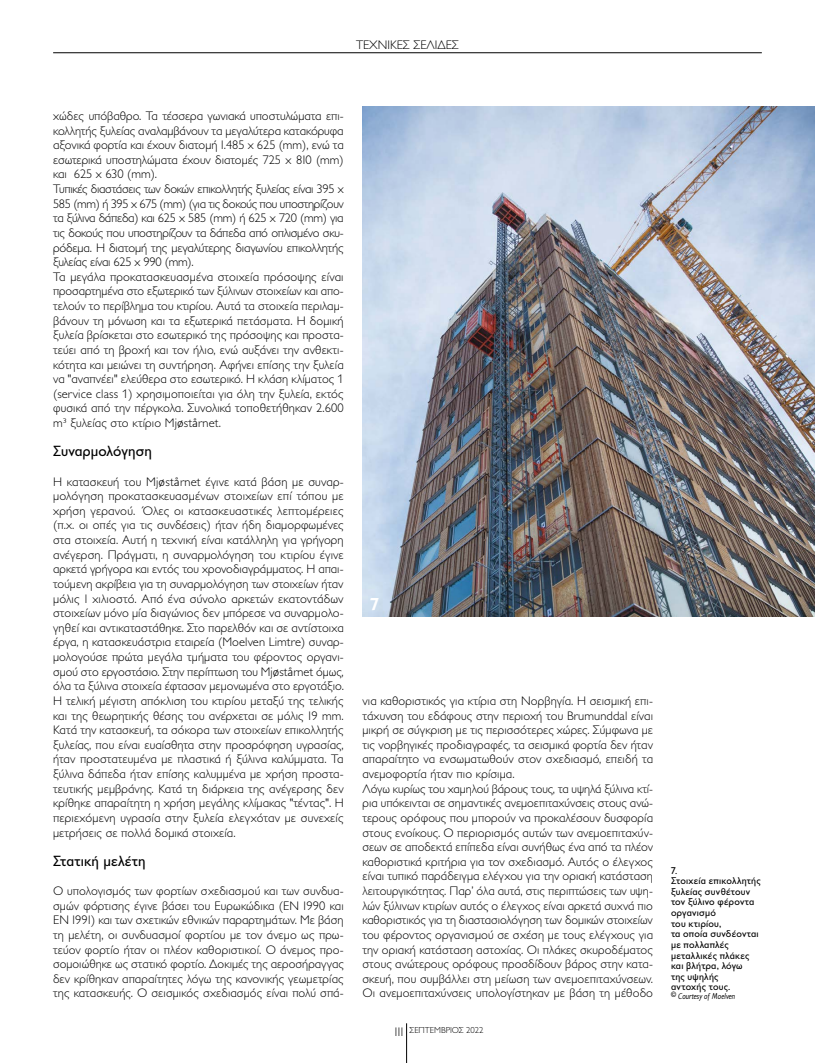
<style>
.page{position:relative;width:815px;height:1063px;background:#fff}
.page>*{position:absolute;margin:0;border:0;box-sizing:border-box;transform-origin:0 0}
.t1{font:600 17.5px "Kabel ITC Hel";color:#fff}
.t2{font:15px "Gill Sans Hel";letter-spacing:.01em;color:#000}
.t3{font:300 12.5px/14.6px "Gill Sans Hel";letter-spacing:.005em;color:#000}
.t4{font:10px/10.6px "Gill Sans Hel";letter-spacing:.025em;color:#000}
.t5{font:300 8.75px "Gill Sans Hel";color:#000}
.t6{font:8.75px "Gill Sans Hel Sem Con Regular It";color:#000}
.s1{font-family:"Calibri"}
.s2{font-size:12.5px}
</style>
<div class="page">
<hr style="left:406px;top:1023px;width:1px;height:40px;background:#000">
<hr style="left:53px;top:53px;width:709px;height:1px;background:#000">
<img style="left:362px;top:107px;width:453px;height:510px">
<p class="t3" style="left:356px;top:37px;width:104px">ΤΕΧΝΙΚΕΣ ΣΕΛΙΔΕΣ</p>
<p class="t3" style="left:53px;top:108px;width:292px">χώδες υπόβαθρο. Τα τέσσερα γωνιακά υποστυλώματα επι&shy;κολλητής ξυλείας αναλαμβάνουν τα μεγαλύτερα κατακόρυφα αξονικά φορτία και έχουν διατομή 1.485 χ 625 (mm), ενώ τα εσωτερικά υποστηλώματα έχουν διατομές 725 χ 810 (mm) και 625 χ 630 (mm).<br>Τυπικές διαστάσεις των δοκών επικολλητής ξυλείας είναι 395 χ 585 (mm) ή 395 χ 675 (mm) (για τις δοκούς που υποστηρίζουν τα ξύλινα δάπεδα) και 625 χ 585 (mm) ή 625 χ 720 (mm) για τις δοκούς που υποστηρίζουν τα δάπεδα από οπλισμένο σκυ&shy;ρόδεμα. Η διατομή της μεγαλύτερης διαγωνίου επικολλητής ξυλείας είναι 625 χ 990 (mm).<br>Τα μεγάλα προκατασκευασμένα στοιχεία πρόσοψης είναι προσαρτημένα στο εξωτερικό των ξύλινων στοιχείων και απο&shy;τελούν το περίβλημα του κτιρίου. Αυτά τα στοιχεία περιλαμ&shy;βάνουν τη μόνωση και τα εξωτερικά πετάσματα. Η δομική ξυλεία βρίσκεται στο εσωτερικό της πρόσοψης και προστα&shy;τεύει από τη βροχή και τον ήλιο, ενώ αυξάνει την ανθεκτι&shy;κότητα και μειώνει τη συντήρηση. Αφήνει επίσης την ξυλεία να "αναπνέει" ελεύθερα στο εσωτερικό. Η κλάση κλίματος 1 (service class 1) χρησιμοποιείται για όλη την ξυλεία, εκτός φυσικά από την πέργκολα. Συνολικά τοποθετήθηκαν 2.600 m³ ξυλείας στο κτίριο Mj<span class="s1">ø</span>st<span class="s1">å</span>rnet.</p>
<p class="t2" style="left:53px;top:443px;width:100px">Συναρμολόγηση</p>
<p class="t3" style="left:53px;top:474px;width:292px;text-align:justify">Η κατασκευή του Mj<span class="s1">ø</span>st<span class="s1">å</span>rnet έγινε κατά βάση με συναρ&shy;μολόγηση προκατασκευασμένων στοιχείων επί τόπου με χρήση γερανού. Όλες οι κατασκευαστικές λεπτομέρειες (π.χ. οι οπές για τις συνδέσεις) ήταν ήδη διαμορφωμένες στα στοιχεία. Αυτή η τεχνική είναι κατάλληλη για γρήγορη ανέγερση. Πράγματι, η συναρμολόγηση του κτιρίου έγινε αρκετά γρήγορα και εντός του χρονοδιαγράμματος. Η απαι&shy;τούμενη ακρίβεια για τη συναρμολόγηση των στοιχείων ήταν μόλις 1 χιλιοστό. Από ένα σύνολο αρκετών εκατοντάδων στοιχείων μόνο μία διαγώνιος δεν μπόρεσε να συναρμολο&shy;γηθεί και αντικαταστάθηκε. Στο παρελθόν και σε αντίστοιχα έργα, η κατασκευάστρια εταιρεία (Moelven Limtre) συναρ&shy;μολογούσε πρώτα μεγάλα τμήματα του φέροντος οργανι&shy;σμού στο εργοστάσιο. Στην περίπτωση του Mj<span class="s1">ø</span>st<span class="s1">å</span>rnet όμως, όλα τα ξύλινα στοιχεία έφτασαν μεμονωμένα στο εργοτάξιο.<br>Η τελική μέγιστη απόκλιση του κτιρίου μεταξύ της τελικής και της θεωρητικής θέσης του ανέρχεται σε μόλις 19 mm.<br>Κατά την κατασκευή, τα σόκορα των στοιχείων επικολλητής ξυλείας, που είναι ευαίσθητα στην προσρόφηση υγρασίας, ήταν προστατευμένα με πλαστικά ή ξύλινα καλύμματα. Τα ξύλινα δάπεδα ήταν επίσης καλυμμένα με χρήση προστα&shy;τευτικής μεμβράνης. Κατά τη διάρκεια της ανέγερσης δεν κρίθηκε απαραίτητη η χρήση μεγάλης κλίμακας "τέντας". Η περιεχόμενη υγρασία στην ξυλεία ελεγχόταν με συνεχείς μετρήσεις σε πολλά δομικά στοιχεία.</p>
<p class="t2" style="left:53px;top:853px;width:94px">Στατική μελέτη</p>
<p class="t3" style="left:53px;top:884px;width:292px;text-align:justify">Ο υπολογισμός των φορτίων σχεδιασμού και των συνδυα&shy;σμών φόρτισης έγινε βάσει του Ευρωκώδικα (ΕΝ 1990 και ΕΝ 1991) και των σχετικών εθνικών παραρτημάτων. Με βάση τη μελέτη, οι συνδυασμοί φορτίου με τον άνεμο ως πρω&shy;τεύον φορτίο ήταν οι πλέον καθοριστικοί. Ο άνεμος προ&shy;σομοιώθηκε ως στατικό φορτίο. Δοκιμές της αεροσήραγγας δεν κρίθηκαν απαραίτητες λόγω της κανονικής γεωμετρίας της κατασκευής. Ο σεισμικός σχεδιασμός είναι πολύ σπά-</p>
<h1 class="t1" style="left:370px;top:594px;width:11px">7</h1>
<p class="t3" style="left:362px;top:693px;width:292px">νια καθοριστικός για κτίρια στη Νορβηγία. Η σεισμική επι&shy;τάχυνση του εδάφους στην περιοχή του Brumunddal είναι μικρή σε σύγκριση με τις περισσότερες χώρες. Σύμφωνα με τις νορβηγικές προδιαγραφές, τα σεισμικά φορτία δεν ήταν απαραίτητο να ενσωματωθούν στον σχεδιασμό, επειδή τα ανεμοφορτία ήταν πιο κρίσιμα.<br>Λόγω κυρίως του χαμηλού βάρους τους, τα υψηλά ξύλινα κτί&shy;ρια υπόκεινται σε σημαντικές ανεμοεπιταχύνσεις στους ανώ&shy;τερους ορόφους που μπορούν να προκαλέσουν δυσφορία στους ενοίκους. Ο περιορισμός αυτών των ανεμοεπιταχύν&shy;σεων σε αποδεκτά επίπεδα είναι συνήθως ένα από τα πλέον καθοριστικά κριτήρια για τον σχεδιασμό. Αυτός ο έλεγχος είναι τυπικό παράδειγμα ελέγχου για την οριακή κατάσταση λειτουργικότητας. Παρ’ όλα αυτά, στις περιπτώσεις των υψη&shy;λών ξύλινων κτιρίων αυτός ο έλεγχος είναι αρκετά συχνά πιο καθοριστικός για τη διαστασιολόγηση των δομικών στοιχείων του φέροντος οργανισμού σε σχέση με τους ελέγχους για την οριακή κατάσταση αστοχίας. Οι πλάκες σκυροδέματος στους ανώτερους ορόφους προσδίδουν βάρος στην κατα&shy;σκευή, που συμβάλλει στη μείωση των ανεμοεπιταχύνσεων.<br>Οι ανεμοεπιταχύνσεις υπολογίστηκαν με βάση τη μέθοδο</p>
<p class="t5" style="left:394px;top:1025px;width:91px"><span class="s2">111</span> ΣΕΠΤΕΜΒΡΙΟΣ 2022</p>
<p class="t4" style="left:671px;top:865px;width:91px">7.<br>Στοιχεία επικολλητής ξυλείας συνθέτουν τον ξύλινο φέροντα οργανισμό<br>του κτιρίου,<br>τα οποία συνδέονται με πολλαπλές μεταλλικές πλάκες και βλήτρα, λόγω<br>της υψηλής<br>αντοχής τους.</p>
<p class="t6" style="left:671px;top:991px;width:66px"><sup>©</sup> Courtesy of Moelven</p>
</div>
